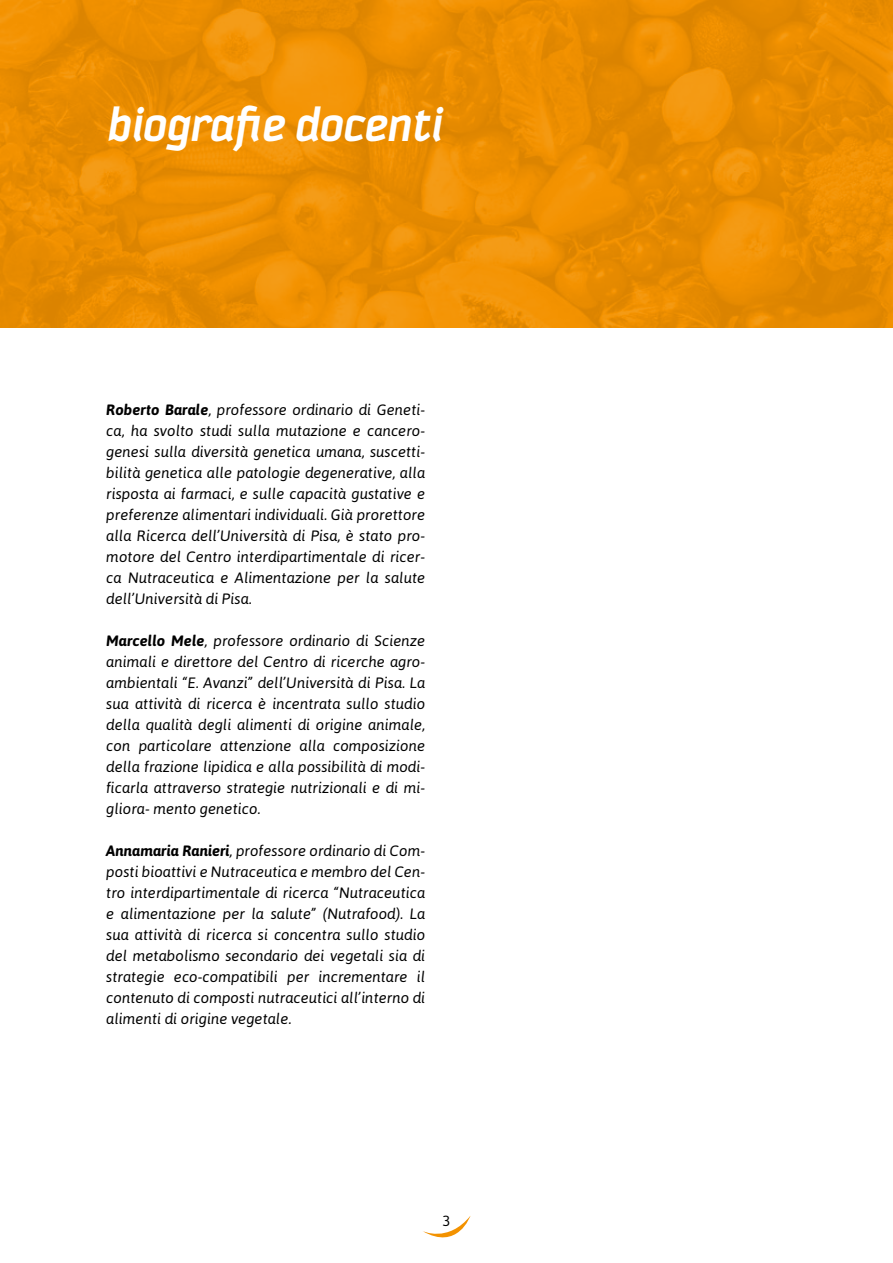
<style>
.page{position:relative;width:893px;height:1263px;background:#fff}
.page>*{position:absolute;margin:0;border:0;box-sizing:border-box;transform-origin:0 0}
.t1{font:italic 700 49.5px "Kautiva Pro";color:#fff}
.t2{font:italic 15px/21px "Asap";color:#000;text-align:justify}
.t3{font:14.7px "Asap";color:#000}
.s1{font-weight:700}
</style>
<div class="page">
<img style="left:0;top:0;width:893px;height:328px">
<svg style="left:423px;top:1216px;width:47px;height:22px"></svg>
<h1 class="t1" style="left:106px;top:96px;width:336px">biografie docenti</h1>
<p class="t2" style="left:106px;top:399px;width:320px"><span class="s1">Roberto Barale</span>, professore ordinario di Geneti&shy;ca, ha svolto studi sulla mutazione e cancero&shy;genesi sulla diversità genetica umana, suscetti&shy;bilità genetica alle patologie degenerative, alla risposta ai farmaci, e sulle capacità gustative e preferenze alimentari individuali. Già prorettore alla Ricerca dell’Università di Pisa, è stato pro&shy;motore del Centro interdipartimentale di ricer&shy;ca Nutraceutica e Alimentazione per la salute dell’Università di Pisa.</p>
<p class="t2" style="left:106px;top:630px;width:320px"><span class="s1">Marcello Mele</span>, professore ordinario di Scienze animali e direttore del Centro di ricerche agro&shy;ambientali “E. Avanzi” dell’Università di Pisa. La sua attività di ricerca è incentrata sullo studio della qualità degli alimenti di origine animale, con particolare attenzione alla composizione della frazione lipidica e alla possibilità di modi&shy;ficarla attraverso strategie nutrizionali e di mi&shy;gliora- mento genetico.</p>
<p class="t2" style="left:106px;top:840px;width:320px"><span class="s1">Annamaria Ranieri</span>, professore ordinario di Com&shy;posti bioattivi e Nutraceutica e membro del Cen&shy;tro interdipartimentale di ricerca “Nutraceutica e alimentazione per la salute” (Nutrafood). La sua attività di ricerca si concentra sullo studio del metabolismo secondario dei vegetali sia di strategie eco-compatibili per incrementare il contenuto di composti nutraceutici all’interno di alimenti di origine vegetale.</p>
<p class="t3" style="left:443px;top:1211px;width:9px">3</p>
</div>
